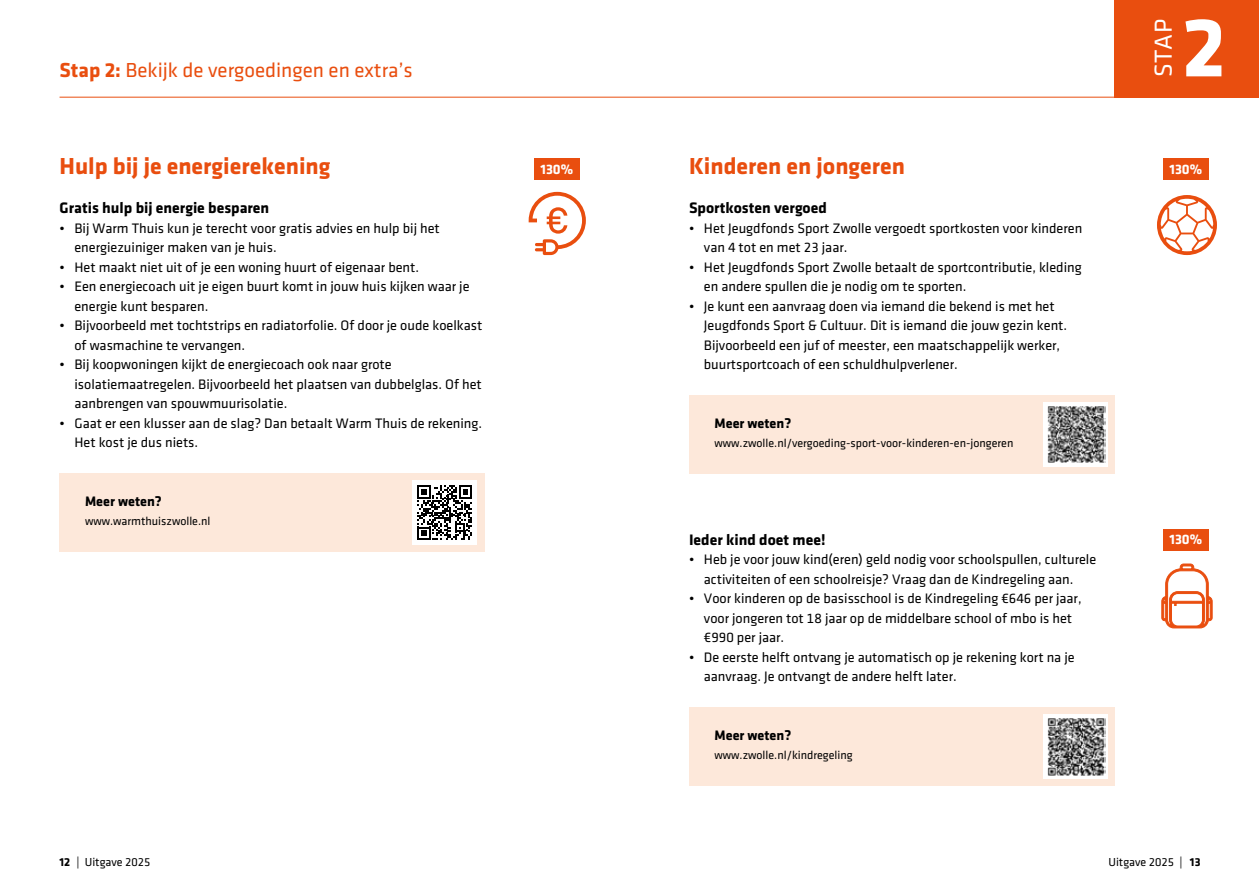
<style>
.page{position:relative;width:1259px;height:893px;background:#fff}
.page>*{position:absolute;margin:0;border:0;box-sizing:border-box;transform-origin:0 0}
.t1{font:700 87px "Klavika";color:#fff}
.t2{font:25.5px "Klavika Regular TF";color:#fff}
.t3{font:700 24px "Klavika";color:#e94e0f}
.t4{font:21px "Klavika Regular TF";color:#e94e0f}
.t5{font:700 15.75px "Klavika";color:#000}
.t6{font:14.25px/19.5px "Klavika Regular TF";color:#000}
.t7{font:700 14.25px "Klavika";color:#000}
.t8{font:700 14.25px "Klavika";color:#fff}
.t9{font:12px "Klavika Regular TF";color:#000}
.s1{font-family:"Klavika";font-weight:700}
</style>
<div class="page">
<hr style="left:60px;top:97px;width:1054px;height:1px;background:#e94e0f">
<div style="left:1114px;top:0;width:145px;height:98px;background:#e94e0f"></div>
<div style="left:60px;top:473px;width:425px;height:79px;background:#fde8da"></div>
<div style="left:412px;top:480px;width:65px;height:65px;background:#fff"></div>
<svg style="left:417px;top:485px;width:55px;height:55px"></svg>
<svg style="left:528px;top:192px;width:58px;height:63px"></svg>
<div style="left:689px;top:707px;width:425px;height:79px;background:#fde8da"></div>
<div style="left:689px;top:395px;width:425px;height:78px;background:#fde8da"></div>
<svg style="left:1157px;top:195px;width:60px;height:60px"></svg>
<svg style="left:1161px;top:563px;width:52px;height:66px"></svg>
<div style="left:534px;top:159px;width:45px;height:21px;background:#e94e0f"></div>
<div style="left:1163px;top:159px;width:45px;height:21px;background:#e94e0f"></div>
<div style="left:1163px;top:530px;width:45px;height:21px;background:#e94e0f"></div>
<div style="left:1043px;top:402px;width:65px;height:65px;background:#fff"></div>
<img style="left:1047px;top:406px;width:58px;height:57px">
<div style="left:1043px;top:714px;width:65px;height:65px;background:#fff"></div>
<img style="left:1047px;top:718px;width:58px;height:58px">
<h3 class="t4" style="left:60px;top:59px;width:355px"><span class="s1">Stap 2:</span> Bekijk de vergoedingen en extra’s</h3>
<h3 class="t3" style="left:60px;top:153px;width:272px">Hulp bij je energierekening</h3>
<p class="t5" style="left:60px;top:199px;width:211px">Gratis hulp bij energie besparen</p>
<p class="t6" style="left:74px;top:218px;width:367px;text-indent:-15px">• Bij Warm Thuis kun je terecht voor gratis advies en hulp bij het energiezuiniger maken van je huis.</p>
<p class="t6" style="left:60px;top:257px;width:361px">• Het maakt niet uit of je een woning huurt of eigenaar bent.</p>
<p class="t6" style="left:74px;top:277px;width:397px;text-indent:-15px">• Een energiecoach uit je eigen buurt komt in jouw huis kijken waar je energie kunt besparen.</p>
<p class="t6" style="left:74px;top:316px;width:409px;text-indent:-15px">• Bijvoorbeeld met tochtstrips en radiatorfolie. Of door je oude koelkast of wasmachine te vervangen.</p>
<p class="t6" style="left:74px;top:355px;width:409px;text-indent:-15px">• Bij koopwoningen kijkt de energiecoach ook naar grote isolatiemaatregelen. Bijvoorbeeld het plaatsen van dubbelglas. Of het aanbrengen van spouwmuurisolatie.</p>
<p class="t6" style="left:74px;top:413px;width:409px;text-indent:-15px">• Gaat er een klusser aan de slag? Dan betaalt Warm Thuis de rekening.<br>Het kost je dus niets.</p>
<p class="t7" style="left:85px;top:493px;width:78px">Meer weten?</p>
<p class="t9" style="left:85px;top:515px;width:127px">www.warmthuiszwolle.nl</p>
<h2 class="t2" style="left:1150px;top:77px;width:60px;rotate:-90deg">STAP</h2>
<h1 class="t1" style="left:1182px;top:0;width:45px">2</h1>
<h3 class="t3" style="left:689px;top:153px;width:218px">Kinderen en jongeren</h3>
<p class="t5" style="left:689px;top:199px;width:139px">Sportkosten vergoed</p>
<p class="t6" style="left:704px;top:218px;width:380px;text-indent:-15px">• Het Jeugdfonds Sport Zwolle vergoedt sportkosten voor kinderen van 4 tot en met 23 jaar.</p>
<p class="t6" style="left:704px;top:257px;width:379px;text-indent:-15px">• Het Jeugdfonds Sport Zwolle betaalt de sportcontributie, kleding en andere spullen die je nodig om te sporten.</p>
<p class="t6" style="left:704px;top:296px;width:365px;text-indent:-15px">• Je kunt een aanvraag doen via iemand die bekend is met het Jeugdfonds Sport &amp; Cultuur. Dit is iemand die jouw gezin kent.<br>Bijvoorbeeld een juf of meester, een maatschappelijk werker, buurtsportcoach of een schuldhulpverlener.</p>
<p class="t8" style="left:540px;top:161px;width:34px">130%</p>
<p class="t8" style="left:1169px;top:161px;width:34px">130%</p>
<p class="t7" style="left:714px;top:415px;width:78px">Meer weten?</p>
<p class="t9" style="left:714px;top:437px;width:300px">www.zwolle.nl/vergoeding-sport-voor-kinderen-en-jongeren</p>
<p class="t5" style="left:689px;top:531px;width:138px">Ieder kind doet mee!</p>
<p class="t6" style="left:689px;top:550px;width:409px;text-align:center">• Heb je voor jouw kind(eren) geld nodig voor schoolspullen, culturele activiteiten of een schoolreisje? Vraag dan de Kindregeling aan.</p>
<p class="t6" style="left:704px;top:589px;width:379px;text-indent:-15px">• Voor kinderen op de basisschool is de Kindregeling €646 per jaar, voor jongeren tot 18 jaar op de middelbare school of mbo is het €990 per jaar.</p>
<p class="t6" style="left:704px;top:647px;width:372px;text-indent:-15px">• De eerste helft ontvang je automatisch op je rekening kort na je aanvraag. Je ontvangt de andere helft later.</p>
<p class="t7" style="left:714px;top:727px;width:78px">Meer weten?</p>
<p class="t9" style="left:714px;top:749px;width:140px">www.zwolle.nl/kindregeling</p>
<p class="t8" style="left:1169px;top:532px;width:34px">130%</p>
<p class="t9" style="left:60px;top:855px;width:92px"><span class="s1">12</span> | Uitgave 2025</p>
<p class="t9" style="left:1108px;top:855px;width:94px">Uitgave 2025 | <span class="s1">13</span></p>
</div>
